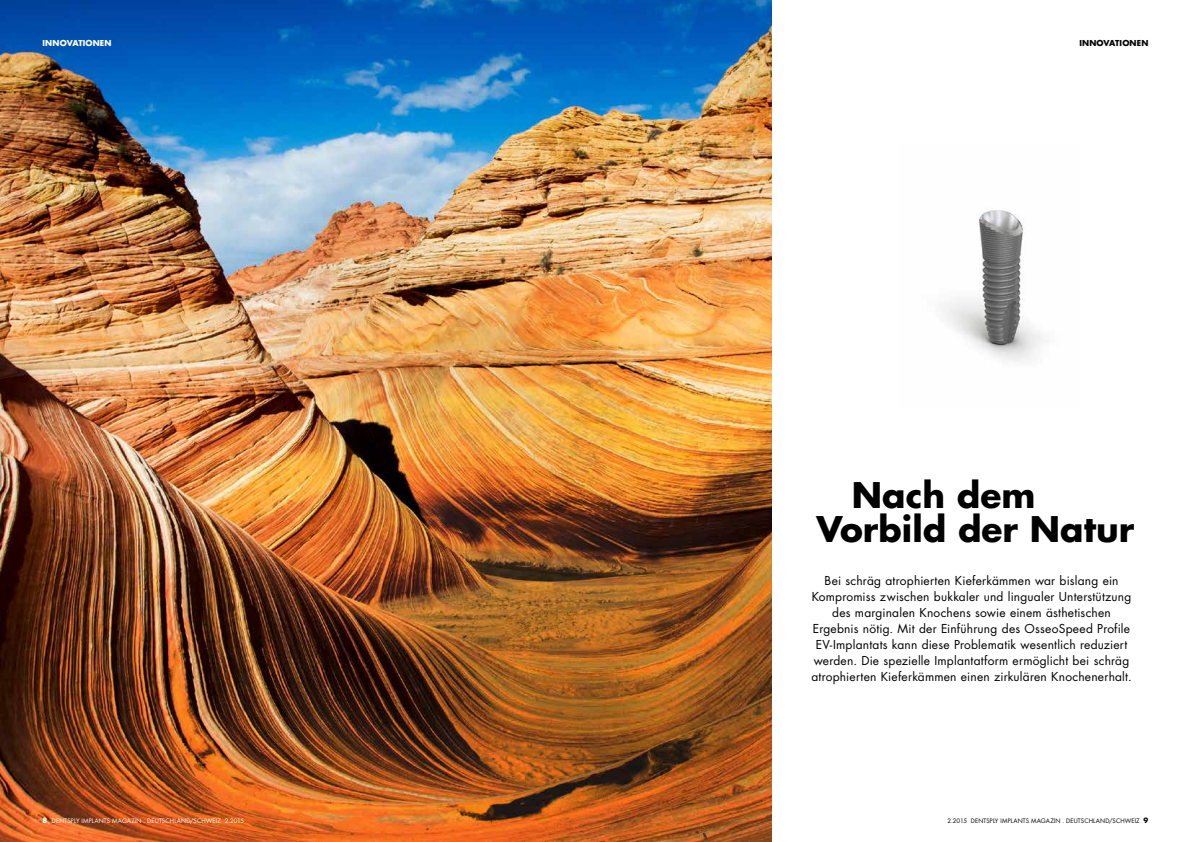
<style>
.page{position:relative;width:1191px;height:842px;background:#fff}
.page>*{position:absolute;margin:0;border:0;box-sizing:border-box;transform-origin:0 0}
.t1{font:700 34.4px/34.4px "Futura";color:#000}
.t2{font:12px/16px "Futura";letter-spacing:.02em;color:#000;text-align:center}
.t3{font:700 8px "Futura";letter-spacing:.02em;color:#fff}
.t4{font:700 8px "Futura";letter-spacing:.02em;color:#000}
.t5{font:6px "Futura";letter-spacing:.02em;color:#000}
.t6{font:6px "Futura";letter-spacing:.02em;color:#fff}
.s1{font-weight:700;font-size:7px}
</style>
<div class="page">
<img style="left:942px;top:210px;width:100px;height:151px">
<img style="left:0;top:0;width:771px;height:842px">
<p class="t3" style="left:43px;top:38px;width:70px">INNOVATIONEN</p>
<p class="t4" style="left:1079px;top:38px;width:70px">INNOVATIONEN</p>
<h1 class="t1" style="left:816px;top:477px;width:319px;text-indent:35px">Nach dem<br>Vorbild der Natur</h1>
<p class="t6" style="left:43px;top:817px;width:203px"><span class="s1">8</span> DENTSPLY IMPLANTS MAGAZIN . DEUTSCHLAND/SCHWEIZ 2.2015</p>
<p class="t2" style="left:811px;top:573px;width:322px">Bei schräg atrophierten Kieferkämmen war bislang ein Kompromiss zwischen bukkaler und lingualer Unterstützung des marginalen Knochens sowie einem ästhetischen Ergebnis nötig. Mit der Einführung des OsseoSpeed Profile EV-Implantats kann diese Problematik wesentlich reduziert werden. Die spezielle Implantatform ermöglicht bei schräg atrophierten Kieferkämmen einen zirkulären Knochenerhalt.</p>
<p class="t5" style="left:947px;top:817px;width:202px">2.2015 DENTSPLY IMPLANTS MAGAZIN . DEUTSCHLAND/SCHWEIZ <span class="s1">9</span></p>
</div>
